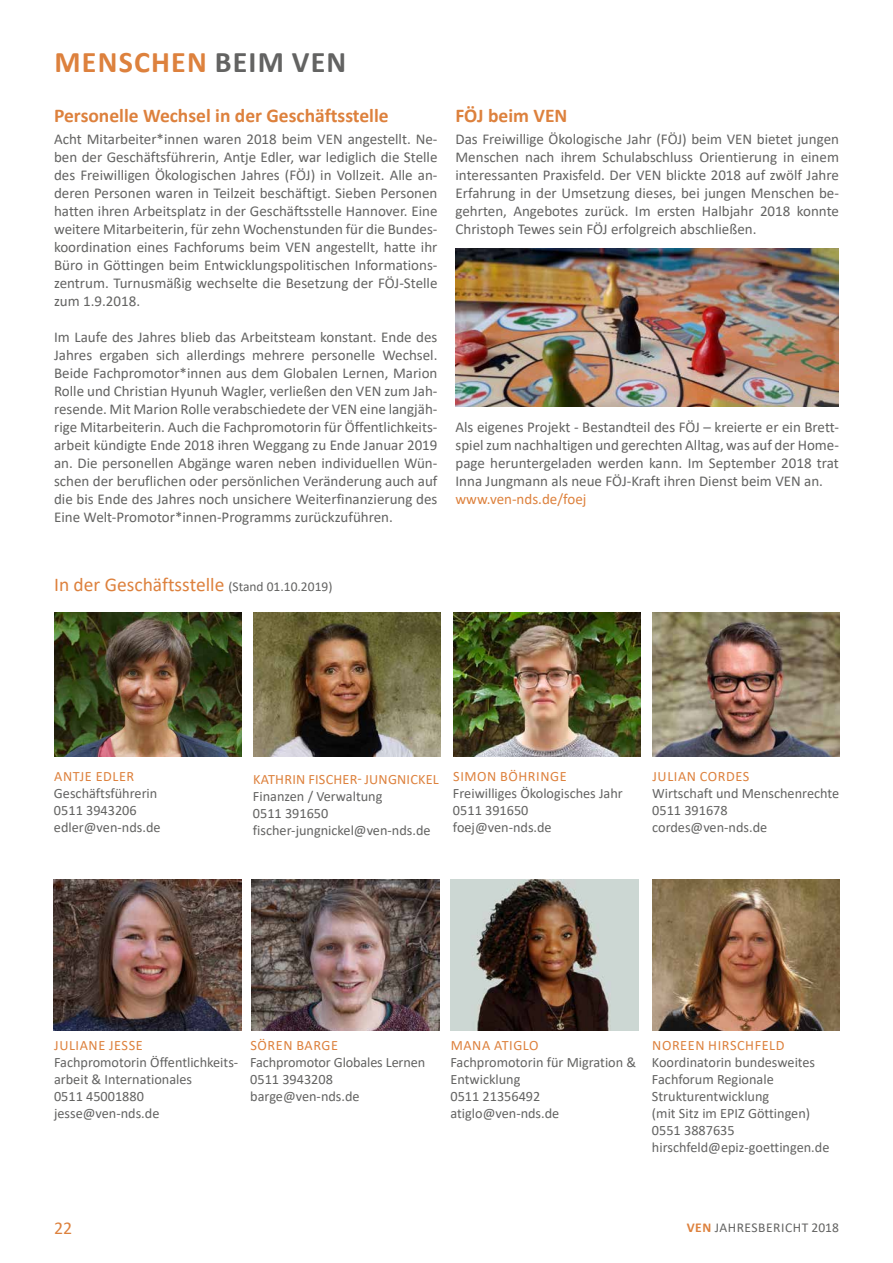
<style>
.page{position:relative;width:893px;height:1263px;background:#fff}
.page>*{position:absolute;margin:0;border:0;box-sizing:border-box;transform-origin:0 0}
.t1{font:700 30px "Calibri";letter-spacing:.04em;color:#dd813d}
.t2{font:700 19.5px "Calibri";color:#dd813d}
.t3{font:19.5px "Calibri";color:#dd813d}
.t4{font:18px "Calibri";color:#dd813d}
.t5{font:15px/18px "Calibri";color:#636362;text-align:justify}
.t6{font:15px "Calibri";color:#dd813d}
.t7{font:14.25px/17.1px "Calibri";color:#636362}
.t8{font:14.25px "Calibri";letter-spacing:.04em;color:#dd813d}
.t9{font:14.25px "Calibri";letter-spacing:.015em;color:#dd813d}
.t10{font:13.5px "Calibri";letter-spacing:.04em;color:#636362}
.s1{color:#636362}
.s2{font-size:13.5px;color:#636362}
.s3{font-weight:700;color:#dd813d}
</style>
<div class="page">
<img style="left:652px;top:613px;width:188px;height:144px">
<img style="left:54px;top:612px;width:188px;height:144px">
<img style="left:53px;top:880px;width:189px;height:151px">
<img style="left:253px;top:612px;width:188px;height:144px">
<img style="left:251px;top:879px;width:188px;height:151px">
<img style="left:652px;top:879px;width:188px;height:151px">
<img style="left:453px;top:613px;width:188px;height:143px">
<img style="left:450px;top:879px;width:188px;height:151px">
<img style="left:455px;top:248px;width:384px;height:158px">
<h1 class="t1" style="left:55px;top:41px;width:293px">MENSCHEN <span class="s1">BEIM VEN</span></h1>
<h2 class="t2" style="left:54px;top:101px;width:336px">Personelle Wechsel in der Geschäftsstelle</h2>
<p class="t5" style="left:54px;top:130px;width:385px">Acht Mitarbeiter*innen waren 2018 beim VEN angestellt. Ne&shy;ben der Geschäftsführerin, Antje Edler, war lediglich die Stelle des Freiwilligen Ökologischen Jahres (FÖJ) in Vollzeit. Alle an&shy;deren Personen waren in Teilzeit beschäftigt. Sieben Personen hatten ihren Arbeitsplatz in der Geschäftsstelle Hannover. Eine weitere Mitarbeiterin, für zehn Wochenstunden für die Bundes&shy;koordination eines Fachforums beim VEN angestellt, hatte ihr Büro in Göttingen beim Entwicklungspolitischen Informations&shy;zentrum. Turnusmäßig wechselte die Besetzung der FÖJ-Stelle zum 1.9.2018.</p>
<p class="t5" style="left:54px;top:328px;width:385px">Im Laufe des Jahres blieb das Arbeitsteam konstant. Ende des Jahres ergaben sich allerdings mehrere personelle Wechsel.<br>Beide Fachpromotor*innen aus dem Globalen Lernen, Marion Rolle und Christian Hyunuh Wagler, verließen den VEN zum Jah&shy;resende. Mit Marion Rolle verabschiedete der VEN eine langjäh&shy;rige Mitarbeiterin. Auch die Fachpromotorin für Öffentlichkeits&shy;arbeit kündigte Ende 2018 ihren Weggang zu Ende Januar 2019 an. Die personellen Abgänge waren neben individuellen Wün&shy;schen der beruflichen oder persönlichen Veränderung auch auf die bis Ende des Jahres noch unsichere Weiterfinanzierung des Eine Welt-Promotor*innen-Programms zurückzuführen.</p>
<h2 class="t2" style="left:455px;top:101px;width:113px">FÖJ beim VEN</h2>
<p class="t5" style="left:455px;top:130px;width:385px">Das Freiwillige Ökologische Jahr (FÖJ) beim VEN bietet jungen Menschen nach ihrem Schulabschluss Orientierung in einem interessanten Praxisfeld. Der VEN blickte 2018 auf zwölf Jahre Erfahrung in der Umsetzung dieses, bei jungen Menschen be&shy;gehrten, Angebotes zurück. Im ersten Halbjahr 2018 konnte Christoph Tewes sein FÖJ erfolgreich abschließen.</p>
<p class="t5" style="left:455px;top:418px;width:385px">Als eigenes Projekt - Bestandteil des FÖJ – kreierte er ein Brett&shy;spiel zum nachhaltigen und gerechten Alltag, was auf der Home&shy;page heruntergeladen werden kann. Im September 2018 trat Inna Jungmann als neue FÖJ-Kraft ihren Dienst beim VEN an.</p>
<p class="t6" style="left:455px;top:489px;width:132px">www.ven-nds.de/foej</p>
<h2 class="t3" style="left:54px;top:571px;width:280px">In der Geschäftsstelle <span class="s2">(Stand 01.10.2019)</span></h2>
<p class="t8" style="left:54px;top:766px;width:82px">ANTJE EDLER</p>
<p class="t7" style="left:54px;top:784px;width:108px">Geschäftsführerin<br>0511 3943206 edler@ven-nds.de</p>
<p class="t9" style="left:253px;top:769px;width:187px">KATHRIN FISCHER- JUNGNICKEL</p>
<p class="t7" style="left:253px;top:787px;width:179px">Finanzen / Verwaltung<br>0511 391650 fischer-jungnickel@ven-nds.de</p>
<p class="t8" style="left:453px;top:766px;width:115px">SIMON BÖHRINGE</p>
<p class="t7" style="left:453px;top:784px;width:171px">Freiwilliges Ökologisches Jahr<br>0511 391650 foej@ven-nds.de</p>
<p class="t8" style="left:652px;top:766px;width:98px">JULIAN CORDES</p>
<p class="t7" style="left:652px;top:784px;width:188px">Wirtschaft und Menschenrechte<br>0511 391678 cordes@ven-nds.de</p>
<p class="t8" style="left:54px;top:1035px;width:90px">JULIANE JESSE</p>
<p class="t7" style="left:54px;top:1053px;width:186px">Fachpromotorin Öffentlichkeits&shy;arbeit &amp; Internationales<br>0511 45001880 jesse@ven-nds.de</p>
<p class="t8" style="left:251px;top:1035px;width:89px">SÖREN BARGE</p>
<p class="t7" style="left:250px;top:1053px;width:176px">Fachpromotor Globales Lernen<br>0511 3943208 barge@ven-nds.de</p>
<p class="t8" style="left:451px;top:1035px;width:89px">MANA ATIGLO</p>
<p class="t7" style="left:450px;top:1053px;width:187px">Fachpromotorin für Migration &amp;<br>Entwicklung<br>0511 21356492 atiglo@ven-nds.de</p>
<p class="t8" style="left:652px;top:1035px;width:134px">NOREEN HIRSCHFELD</p>
<p class="t7" style="left:652px;top:1053px;width:179px">Koordinatorin bundesweites<br>Fachforum Regionale<br>Strukturentwicklung<br>(mit Sitz im EPIZ Göttingen)<br>0551 3887635 hirschfeld@epiz-goettingen.de</p>
<p class="t4" style="left:54px;top:1215px;width:20px">22</p>
<p class="t10" style="left:687px;top:1218px;width:154px"><span class="s3">VEN</span> JAHRESBERICHT 2018</p>
</div>
